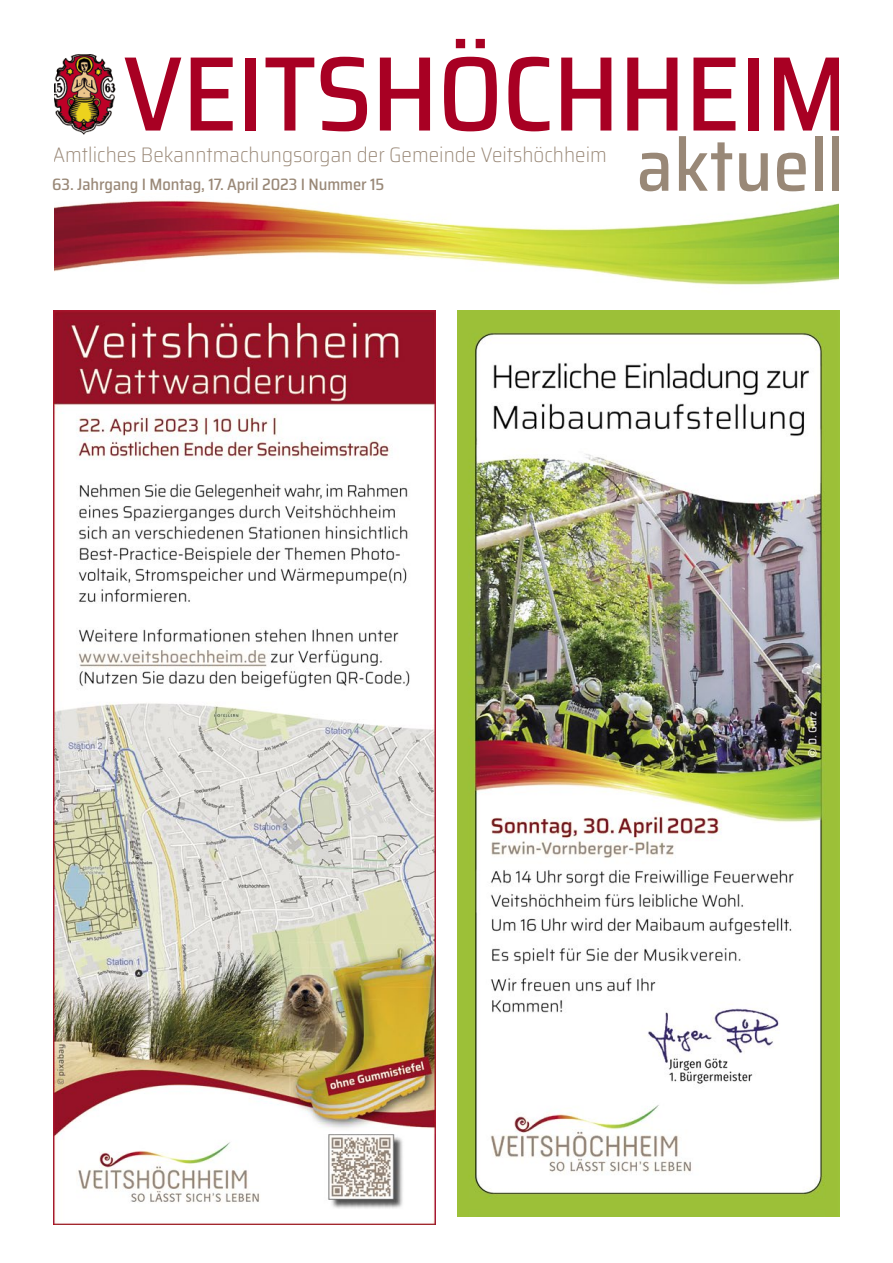
<style>
.page{position:relative;width:893px;height:1263px;background:#fff}
.page>*{position:absolute;margin:0;border:0;box-sizing:border-box;transform-origin:0 0}
.t1{font:500 semi-condensed 106.05px "Saira";letter-spacing:-.01em;color:#a80023}
.t2{font:500 semi-condensed 73.5px "Saira";letter-spacing:.005em;color:#987}
.t3{font:200 semi-condensed 21px "Saira";color:#987}
.t4{font:500 semi-condensed 16.5px "Saira";letter-spacing:-.005em;color:#987}
</style>
<div class="page">
<img style="left:54px;top:54px;width:62px;height:77px">
<img style="left:53px;top:200px;width:286px;height:111px">
<img style="left:339px;top:212px;width:310px;height:99px">
<img style="left:649px;top:203px;width:190px;height:82px">
<img style="left:53px;top:311px;width:383px;height:914px">
<img style="left:457px;top:310px;width:383px;height:906px">
<h1 class="t1" style="left:123px;top:14px;width:728px">VEITSHÖCHHEIM</h1>
<p class="t3" style="left:53px;top:139px;width:556px">Amtliches Bekanntmachungsorgan der Gemeinde Veitshöchheim</p>
<p class="t4" style="left:52px;top:172px;width:334px">63. Jahrgang I Montag, 17. April 2023 I Nummer 15</p>
<h2 class="t2" style="left:637px;top:110px;width:209px">aktuell</h2>
</div>
